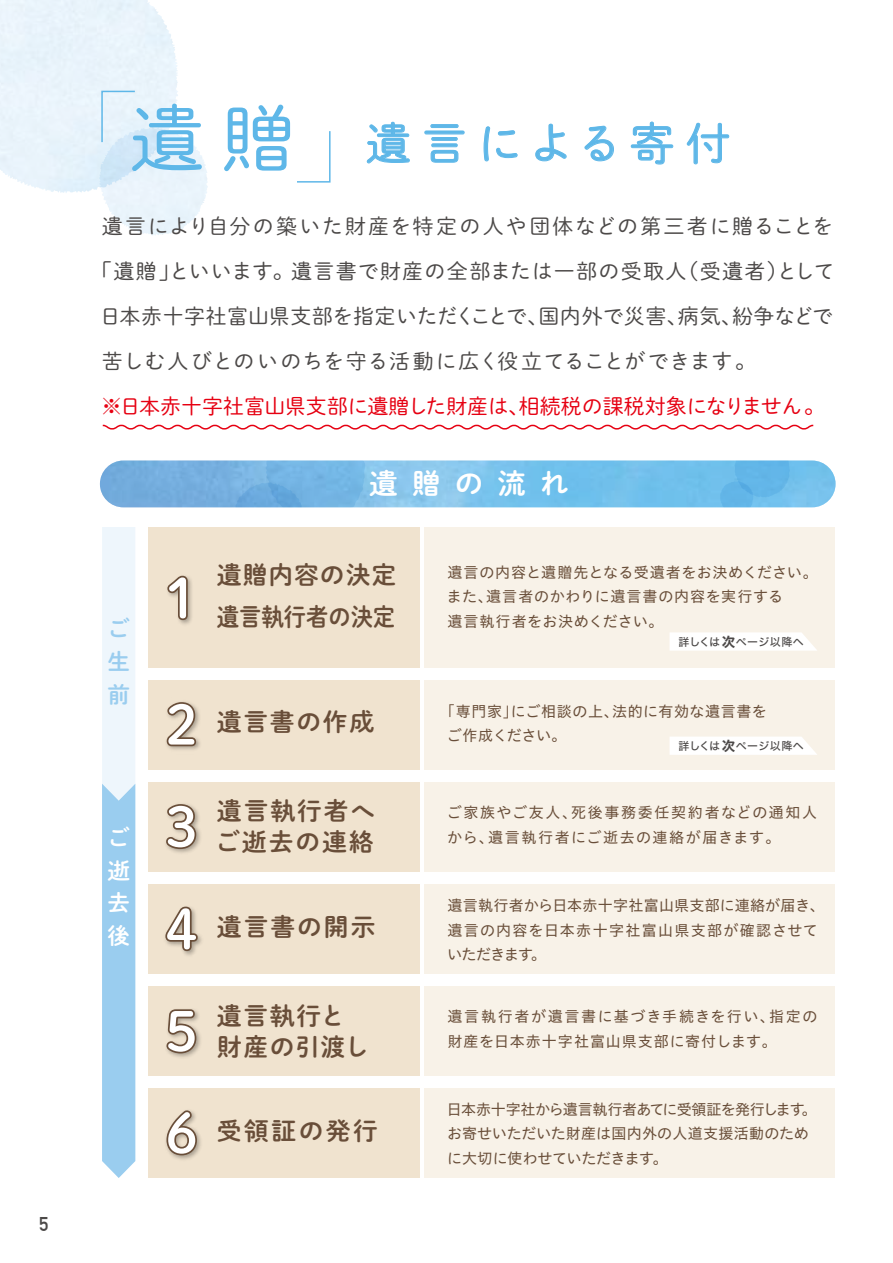
<style>
.page{position:relative;width:893px;height:1263px;background:#fff}
.page>*{position:absolute;margin:0;border:0;box-sizing:border-box;transform-origin:0 0}
.t1{font:54px "Shuei M Go Std B";color:#fff}
.t2{font:45px "Shuei M Go Std L";letter-spacing:.2em;color:#5eb7e8}
.t3{font:28.5px "Shuei M Go Std B";letter-spacing:.5em;color:#fff}
.t4{font:24.75px/31.2px "Shuei M Go Std B";letter-spacing:.07em;color:#694e39;text-align:right}
.t5{font:24.75px/42px "Shuei M Go Std B";color:#694e39}
.t6{font:22.5px/32.7px "Shuei M Go Std B";color:#fff;text-align:justify}
.t7{font:22.5px/32.7px "Shuei M Go Std B";color:#9acdef;text-align:justify}
.t8{font:21px "P Shuei M Go Std N L";letter-spacing:.025em;color:#4c4948}
.t9{font:21px "P Shuei M Go Std N L";letter-spacing:.065em;color:#4c4948}
.t10{font:21px "Shuei M Go Std L";color:#e60012}
.t11{font:21px "P Shuei M Go Std N L";letter-spacing:.085em;color:#4c4948}
.t12{font:700 19.5px "DIN Alternate";color:#4c4948}
.t13{font:15px/24.6px "Hiragino UD Sans Std W4";letter-spacing:.035em;color:#694e39}
.t14{font:15px/24.6px "Hiragino UD Sans Std W4";letter-spacing:-.015em;color:#694e39}
.t15{font:15px/24.6px "Hiragino UD Sans Std W4";letter-spacing:.11em;color:#694e39}
.t16{font:15px/24.6px "Hiragino UD Sans Std W4";letter-spacing:.07em;color:#694e39}
.t17{font:15px "Hiragino UD Sans Std W4";letter-spacing:-.02em;color:#694e39}
.t18{font:10.95px "Hira Kaku Std W5";letter-spacing:.03em;color:#4c4948}
.s1{font-size:74.55px}
.s2{font-family:"Hira Kaku Std W7";font-size:13.5px}
.s3{font-size:54px;color:#fff}
</style>
<div class="page">
<img style="left:99px;top:127px;width:53px;height:63px">
<svg style="left:367px;top:122px;width:43px;height:41px"></svg>
<svg style="left:424px;top:124px;width:41px;height:39px"></svg>
<svg style="left:484px;top:126px;width:33px;height:35px"></svg>
<svg style="left:535px;top:124px;width:32px;height:37px"></svg>
<svg style="left:585px;top:126px;width:29px;height:35px"></svg>
<svg style="left:631px;top:122px;width:42px;height:42px"></svg>
<svg style="left:687px;top:123px;width:42px;height:41px"></svg>
<svg style="left:101px;top:90px;width:35px;height:54px;background:#dceef9"></svg>
<svg style="left:297px;top:131px;width:34px;height:52px"></svg>
<svg style="left:100px;top:460px;width:736px;height:47px;background:#7bbfe9"></svg>
<svg style="left:234px;top:460px;width:131px;height:47px;background:#74b4e3"></svg>
<svg style="left:720px;top:460px;width:70px;height:47px;background:#67b9e9"></svg>
<div style="left:424px;top:680px;width:411px;height:90px;background:#f8f2e8"></div>
<div style="left:148px;top:680px;width:272px;height:90px;background:#f0e3cf"></div>
<img style="left:170px;top:711px;width:30px;height:39px">
<svg style="left:166px;top:702px;width:32px;height:46px"></svg>
<div style="left:424px;top:782px;width:411px;height:90px;background:#f8f2e8"></div>
<div style="left:148px;top:782px;width:272px;height:90px;background:#f0e3cf"></div>
<img style="left:173px;top:814px;width:28px;height:39px">
<svg style="left:166px;top:804px;width:32px;height:47px"></svg>
<div style="left:424px;top:884px;width:411px;height:90px;background:#f8f2e8"></div>
<div style="left:148px;top:884px;width:272px;height:90px;background:#f0e3cf"></div>
<img style="left:184px;top:935px;width:18px;height:21px">
<svg style="left:165px;top:906px;width:34px;height:47px"></svg>
<div style="left:424px;top:986px;width:411px;height:90px;background:#f8f2e8"></div>
<div style="left:148px;top:986px;width:272px;height:90px;background:#f0e3cf"></div>
<img style="left:173px;top:1014px;width:28px;height:43px">
<svg style="left:166px;top:1009px;width:32px;height:46px"></svg>
<div style="left:424px;top:1089px;width:411px;height:89px;background:#f8f2e8"></div>
<div style="left:148px;top:1089px;width:272px;height:89px;background:#f0e3cf"></div>
<img style="left:174px;top:1135px;width:27px;height:25px">
<svg style="left:166px;top:1110px;width:33px;height:47px"></svg>
<div style="left:148px;top:527px;width:272px;height:141px;background:#f0e3cf"></div>
<div style="left:424px;top:527px;width:411px;height:141px;background:#f8f2e8"></div>
<img style="left:180px;top:578px;width:12px;height:47px">
<svg style="left:167px;top:575px;width:22px;height:47px"></svg>
<svg style="left:670px;top:632px;width:147px;height:19px"></svg>
<div style="left:670px;top:737px;width:147px;height:18px;background:#fff"></div>
<svg style="left:102px;top:527px;width:33px;height:651px;background:#bddef4"></svg>
<svg style="left:102px;top:424px;width:712px;height:6px"></svg>
<h3 class="t12" style="left:39px;top:1209px;width:11px">5</h3>
<h2 class="t2" style="left:130px;top:110px;width:603px"><span class="s1">遺贈</span> 遺言による寄付</h2>
<h3 class="t11" style="left:102px;top:211px;width:733px">遺言により自分の築いた財産を特定の人や団体などの第三者に贈ることを</h3>
<h3 class="t9" style="left:91px;top:256px;width:745px">「遺贈」といいます。遺言書で財産の全部または一部の受取人（受遺者）として</h3>
<h3 class="t8" style="left:100px;top:301px;width:735px">日本赤十字社富山県支部を指定いただくことで、国内外で災害、病気、紛争などで</h3>
<h3 class="t8" style="left:102px;top:346px;width:656px">苦しむ人びとのいのちを守る活動に広く役立てることができます。</h3>
<h3 class="t10" style="left:101px;top:391px;width:725px">※日本赤十字社富山県支部に遺贈した財産は、相続税の課税対象になりません。</h3>
<h3 class="t7" style="left:108px;top:612px;width:24px">ご生前</h3>
<h3 class="t6" style="left:108px;top:820px;width:24px">ご逝去後</h3>
<h3 class="t3" style="left:369px;top:462px;width:200px">遺贈の流れ</h3>
<h1 class="t1" style="left:166px;top:558px;width:33px">1</h1>
<h1 class="t1" style="left:166px;top:685px;width:33px">2</h1>
<h3 class="t5" style="left:217px;top:553px;width:181px">遺贈内容の決定遺言執行者の決定</h3>
<p class="t13" style="left:447px;top:559px;width:372px">遺言の内容と遺贈先となる受遺者をお決めください。また、遺言者のかわりに遺言書の内容を実行する</p>
<p class="t13" style="left:447px;top:608px;width:218px">遺言執行者をお決めください。</p>
<p class="t18" style="left:678px;top:634px;width:127px">詳しくは<span class="s2">次</span>ページ以降ヘ</p>
<h3 class="t4" style="left:217px;top:705px;width:159px">遺言書の作成</h3>
<p class="t13" style="left:440px;top:698px;width:328px">「専門家」にご相談の上、法的に有効な遺言書を</p>
<p class="t17" style="left:447px;top:724px;width:121px">ご作成ください。</p>
<p class="t18" style="left:678px;top:738px;width:127px">詳しくは<span class="s2">次</span>ページ以降ヘ</p>
<h3 class="t4" style="left:166px;top:794px;width:211px">遺言執行者へ<br><sup>3</sup> ご逝去の連絡</h3>
<h3 class="t4" style="left:166px;top:910px;width:211px"><span class="s3">4</span> 遺言書の開示</h3>
<h3 class="t4" style="left:166px;top:999px;width:205px;text-align:left;text-indent:51px">遺言執行と<br><sup>5</sup> 財産の引渡し</h3>
<h3 class="t4" style="left:166px;top:1114px;width:214px"><span class="s3">6</span> 受領証の発行</h3>
<p class="t15" style="left:447px;top:799px;width:372px">ご家族やご友人、死後事務委任契約者などの通知人から、遺言執行者にご逝去の連絡が届きます。</p>
<p class="t13" style="left:447px;top:892px;width:379px">遺言執行者から日本赤十字社富山県支部に連絡が届き、遺言の内容を日本赤十字社富山県支部が確認させていただきます。</p>
<p class="t16" style="left:447px;top:1003px;width:371px">遺言執行者が遺言書に基づき手続きを行い、指定の財産を日本赤十字社富山県支部に寄付します。</p>
<p class="t14" style="left:447px;top:1096px;width:371px">日本赤十字社から遺言執行者あてに受領証を発行します。お寄せいただいた財産は国内外の人道支援活動のために大切に使わせていただきます。</p>
</div>
